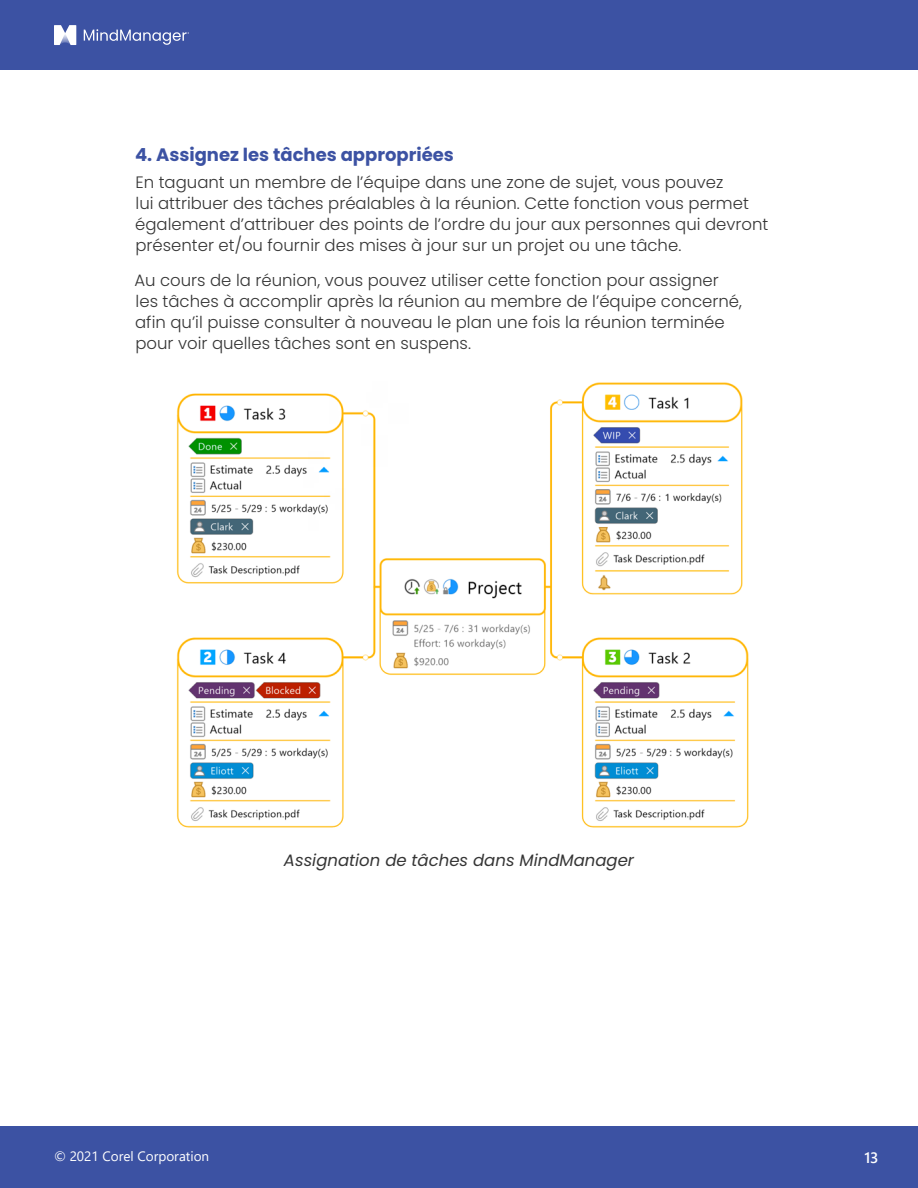
<style>
.page{position:relative;width:918px;height:1188px;background:#fff}
.page>*{position:absolute;margin:0;border:0;box-sizing:border-box;transform-origin:0 0}
.t1{font:700 18px "Poppins";color:#3c52a3}
.body{font:300 16.5px/21px "Poppins";color:#353535}
.body-2{font:italic 16.5px "Poppins";color:#353535}
.t2{font:600 15px "Segoe UI";color:#fff}
.t3{font:13.5px "Segoe UI";color:#fff}
</style>
<div class="page">
<div style="left:0;top:1126px;width:918px;height:62px;background:#3c52a3"></div>
<div style="left:0;top:0;width:918px;height:70px;background:#3c52a3"></div>
<svg style="left:54px;top:25px;width:22px;height:20px"></svg>
<svg style="left:84px;top:29px;width:105px;height:16px"></svg>
<img style="left:176px;top:382px;width:573px;height:446px">
<h3 class="t1" style="left:135px;top:144px;width:320px">4. Assignez les tâches appropriées</h3>
<p class="body" style="left:135px;top:172px;width:635px">En taguant un membre de l’équipe dans une zone de sujet, vous pouvez<br>lui attribuer des tâches préalables à la réunion. Cette fonction vous permet également d’attribuer des points de l’ordre du jour aux personnes qui devront présenter et/ou fournir des mises à jour sur un projet ou une tâche.</p>
<p class="body" style="left:134px;top:270px;width:609px">Au cours de la réunion, vous pouvez utiliser cette fonction pour assigner les tâches à accomplir après la réunion au membre de l’équipe concerné, afin qu’il puisse consulter à nouveau le plan une fois la réunion terminée pour voir quelles tâches sont en suspens.</p>
<p class="body-2" style="left:284px;top:851px;width:352px">Assignation de tâches dans MindManager</p>
<p class="t3" style="left:54px;top:1144px;width:157px">© 2021 Corel Corporation</p>
<p class="t2" style="left:865px;top:1144px;width:16px">13</p>
</div>
